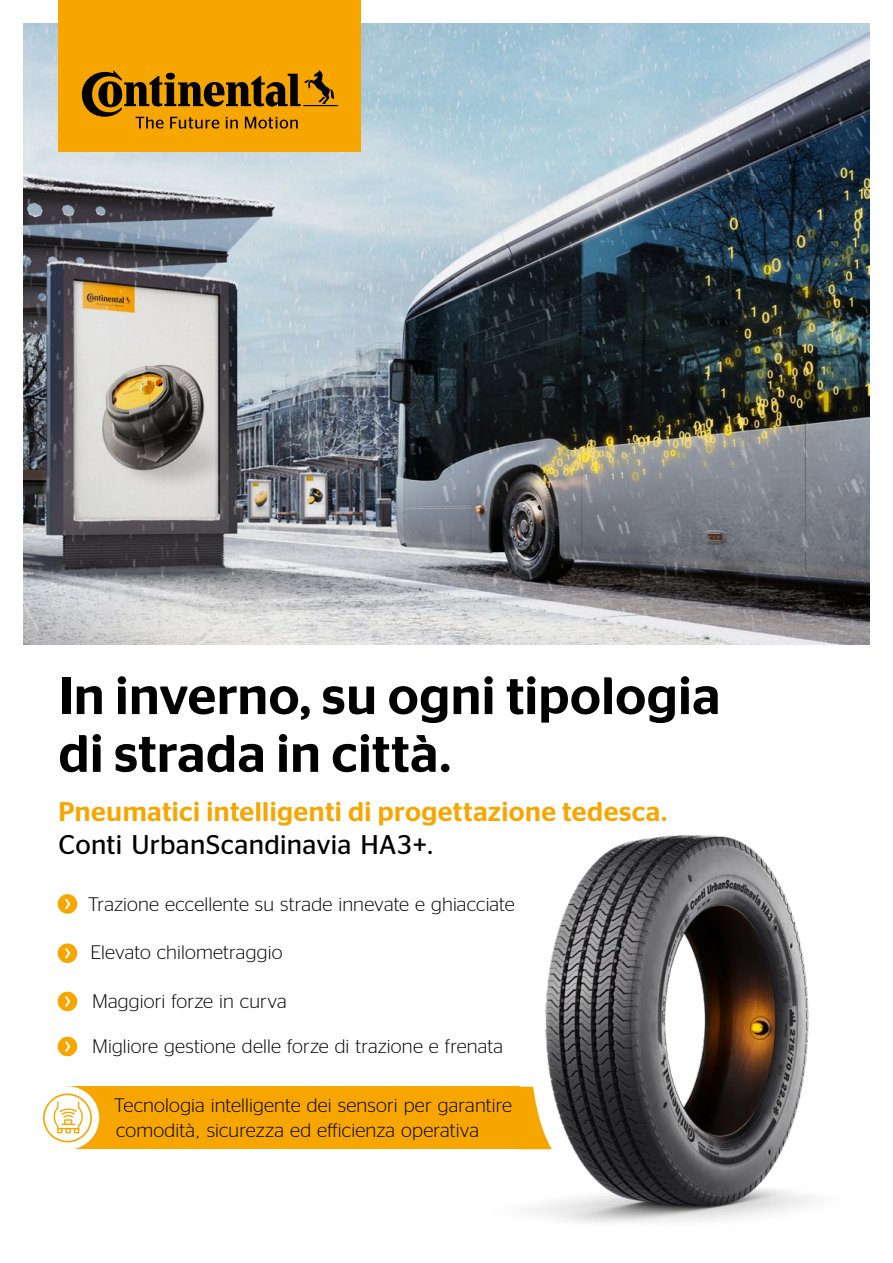
<style>
.page{position:relative;width:893px;height:1263px;background:#fff}
.page>*{position:absolute;margin:0;border:0;box-sizing:border-box;transform-origin:0 0}
.t1{font:500 52.5px/57.8px "Continental Stag Sans LCG";letter-spacing:.01em;color:#000}
.t2{font:500 27px "Continental Stag Sans LCG";letter-spacing:.015em;color:#f7a600}
.t3{font:27px "Continental Stag Sans LCG";letter-spacing:.015em;color:#000}
.t4{font:300 19.5px/24.8px "Continental Stag Sans LCG";letter-spacing:.005em;color:#000}
</style>
<div class="page">
<img style="left:23px;top:23px;width:847px;height:621px">
<img style="left:410px;top:835px;width:404px;height:388px">
<div style="left:58px;top:992px;width:19px;height:19px;background:#f7a600;border-radius:50%"></div>
<svg style="left:65px;top:996px;width:5px;height:10px"></svg>
<div style="left:58px;top:894px;width:19px;height:20px;background:#f7a600;border-radius:50%"></div>
<svg style="left:65px;top:899px;width:5px;height:10px"></svg>
<div style="left:58px;top:943px;width:19px;height:20px;background:#f7a600;border-radius:50%"></div>
<svg style="left:65px;top:948px;width:5px;height:10px"></svg>
<div style="left:58px;top:1037px;width:19px;height:19px;background:#f7a600;border-radius:50%"></div>
<svg style="left:65px;top:1041px;width:5px;height:10px"></svg>
<svg style="left:520px;top:1087px;width:32px;height:62px"></svg>
<div style="left:67px;top:1087px;width:453px;height:62px;background:#f7a600"></div>
<div style="left:36px;top:1086px;width:63px;height:64px;background:#fff;border-radius:50%"></div>
<div style="left:43px;top:1093px;width:49px;height:49px;border:2px solid #f7a600;border-radius:50%"></div>
<svg style="left:54px;top:1101px;width:29px;height:32px"></svg>
<div style="left:58px;top:0;width:303px;height:152px;background:#f7a600"></div>
<svg style="left:82px;top:70px;width:256px;height:59px"></svg>
<h1 class="t1" style="left:58px;top:663px;width:663px">In inverno, su ogni tipologia di strada in città.</h1>
<h2 class="t2" style="left:58px;top:792px;width:610px">Pneumatici intelligenti di progettazione tedesca.</h2>
<h2 class="t3" style="left:58px;top:826px;width:377px">Conti UrbanScandinavia HA3+.</h2>
<p class="t4" style="left:88px;top:890px;width:428px">Trazione eccellente su strade innevate e ghiacciate</p>
<p class="t4" style="left:90px;top:938px;width:194px">Elevato chilometraggio</p>
<p class="t4" style="left:92px;top:987px;width:196px">Maggiori forze in curva</p>
<p class="t4" style="left:92px;top:1032px;width:413px">Migliore gestione delle forze di trazione e frenata</p>
<p class="t4" style="left:114px;top:1091px;width:399px">Tecnologia intelligente dei sensori per garantire comodità, sicurezza ed efficienza operativa</p>
</div>
